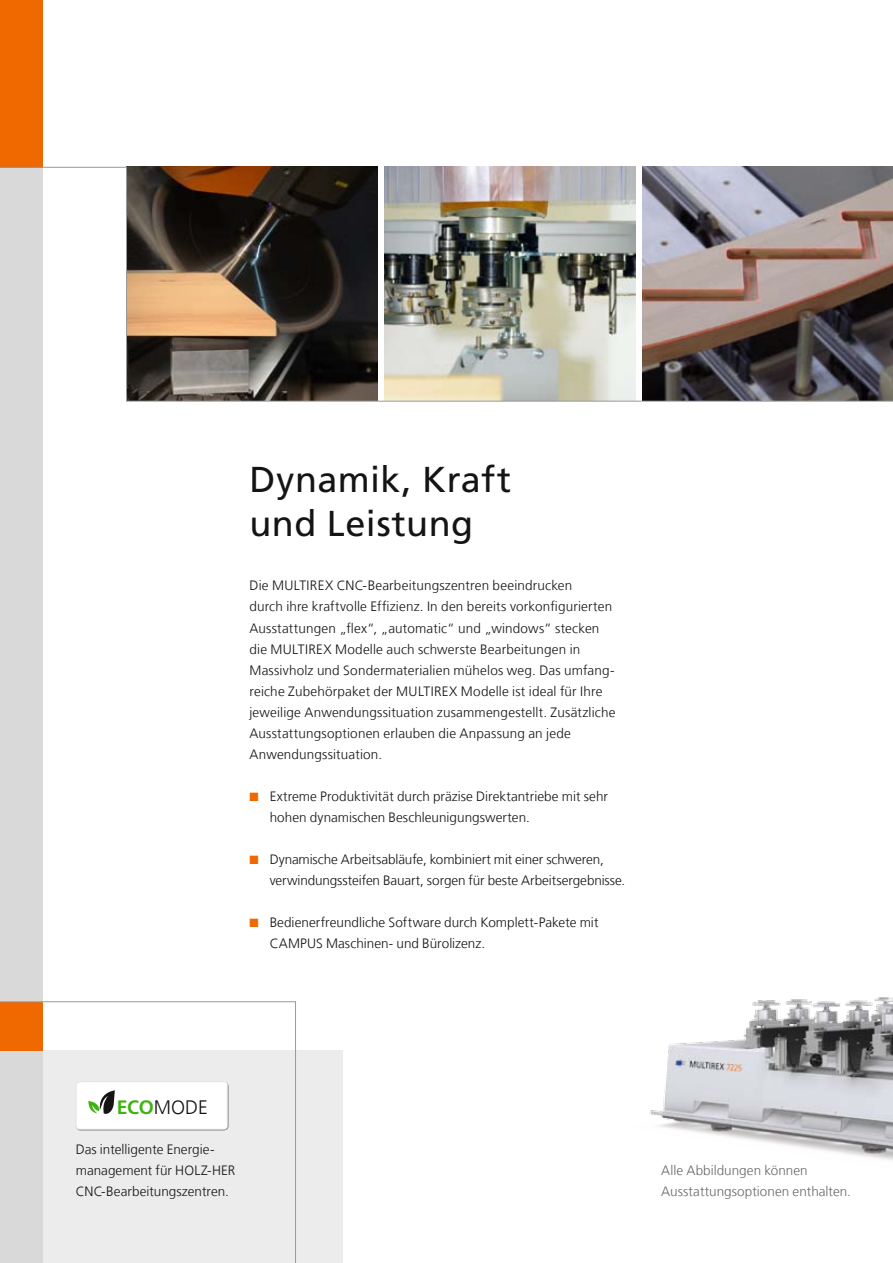
<style>
.page{position:relative;width:893px;height:1263px;background:#fff}
.page>*{position:absolute;margin:0;border:0;box-sizing:border-box;transform-origin:0 0}
.t1{font:36px/43.5px "Frutiger LT Com";letter-spacing:.015em;color:#141414}
.t2{font:300 19.5px "Frutiger LT Com";color:#141414}
.t3{font:300 13.5px/21px "Frutiger LT Com";letter-spacing:.01em;color:#141414}
.t4{font:300 13.5px/21px "Frutiger LT Com";letter-spacing:.005em;color:#686867}
.s1{color:#ef6800}
.s2{font-family:"Frutiger";font-weight:700;color:#3fb311}
</style>
<div class="page">
<img style="left:649px;top:997px;width:244px;height:163px">
<div style="left:0;top:1050px;width:342px;height:213px;background:#ececec"></div>
<div style="left:0;top:0;width:43px;height:1263px;background:#d9d9da"></div>
<div style="left:0;top:0;width:43px;height:167px;background:#ef6800"></div>
<svg style="left:0;top:1001px;width:296px;height:262px"></svg>
<div style="left:76px;top:1079px;width:154px;height:49px;background:#ececec"></div>
<div style="left:76px;top:1082px;width:154px;height:49px;background:#fff"></div>
<svg style="left:88px;top:1090px;width:27px;height:24px"></svg>
<img style="left:0;top:166px;width:893px;height:236px">
<h1 class="t1" style="left:249px;top:458px;width:263px">Dynamik, Kraft und Leistung</h1>
<p class="t3" style="left:249px;top:575px;width:367px">Die MULTIREX CNC-Bearbeitungszentren beeindrucken<br>durch ihre kraftvolle Effizienz. In den bereits vorkonfigurierten Ausstattungen „flex“, „automatic“ und „windows“ stecken die MULTIREX Modelle auch schwerste Bearbeitungen in Massivholz und Sondermaterialien mühelos weg. Das umfang&shy;reiche Zubehörpaket der MULTIREX Modelle ist ideal für Ihre jeweilige Anwendungssituation zusammengestellt. Zusätzliche Ausstattungsoptionen erlauben die Anpassung an jede Anwendungssituation.</p>
<p class="t3" style="left:270px;top:785px;width:340px;text-indent:-20px"><span class="s1">■</span> Extreme Produktivität durch präzise Direktantriebe mit sehr hohen dynamischen Beschleunigungswerten.</p>
<p class="t3" style="left:270px;top:848px;width:357px;text-indent:-20px"><span class="s1">■</span> Dynamische Arbeitsabläufe, kombiniert mit einer schweren, verwindungssteifen Bauart, sorgen für beste Arbeitsergebnisse.</p>
<p class="t3" style="left:270px;top:911px;width:330px;text-indent:-20px"><span class="s1">■</span> Bedienerfreundliche Software durch Komplett-Pakete mit<br>CAMPUS Maschinen- und Bürolizenz.</p>
<h2 class="t2" style="left:117px;top:1095px;width:51px"><span class="s2">ECO</span>mode</h2>
<p class="t3" style="left:76px;top:1139px;width:161px">Das intelligente Energie&shy;management für HOLZ-HER<br>CNC-Bearbeitungszentren.</p>
<p class="t4" style="left:661px;top:1160px;width:191px">Alle Abbildungen können<br>Ausstattungsoptionen enthalten.</p>
</div>
